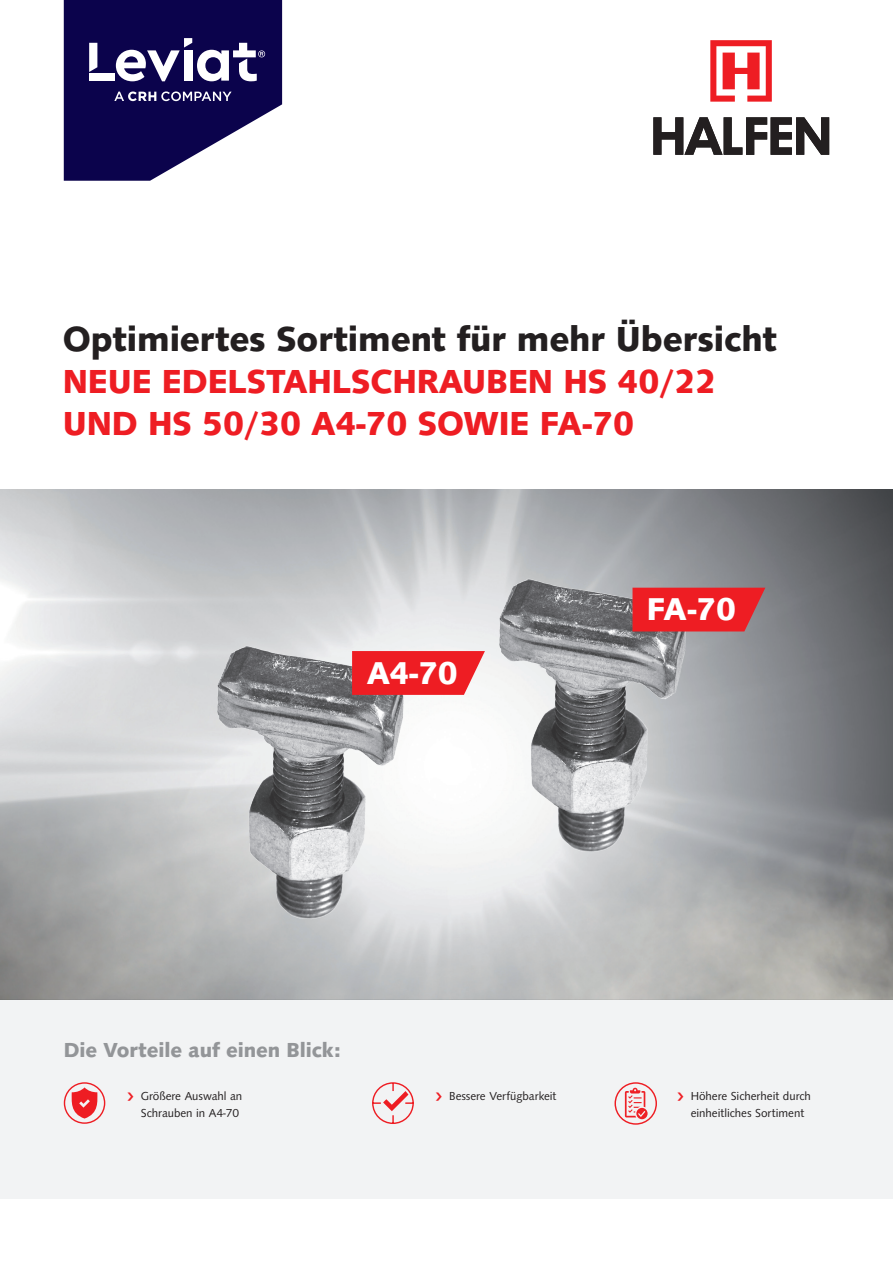
<style>
.page{position:relative;width:893px;height:1263px;background:#fff}
.page>*{position:absolute;margin:0;border:0;box-sizing:border-box;transform-origin:0 0}
.Overhead{font:700 36px "Syntax TOT";color:#231f20}
.Overhead-2{font:700 34.5px/42px "Syntax TOT";color:#ee1d23}
.t1{font:700 32.7px "Syntax TOT";color:#fff}
.t2{font:700 21px "Syntax TOT";color:#939598}
.t3{font:12px/16.5px "Syntax TOT";color:#231f20}
</style>
<div class="page">
<img style="left:0;top:489px;width:893px;height:510px">
<div style="left:0;top:999px;width:893px;height:200px;background:#f2f3f4"></div>
<svg style="left:710px;top:40px;width:62px;height:62px"></svg>
<svg style="left:653px;top:117px;width:176px;height:38px"></svg>
<svg style="left:64px;top:0;width:218px;height:181px"></svg>
<img style="left:215px;top:644px;width:192px;height:310px">
<img style="left:497px;top:577px;width:192px;height:310px">
<svg style="left:372px;top:1082px;width:42px;height:42px"></svg>
<div style="left:614px;top:1082px;width:43px;height:43px;border:1px solid #ee1d23;border-radius:50%"></div>
<svg style="left:625px;top:1088px;width:23px;height:31px"></svg>
<svg style="left:72px;top:1087px;width:25px;height:31px"></svg>
<div style="left:64px;top:1082px;width:41px;height:42px;border:1px solid #ee1d23;border-radius:50%"></div>
<svg style="left:352px;top:651px;width:133px;height:44px;background:#ee2e34"></svg>
<svg style="left:632px;top:588px;width:133px;height:43px;background:#e5252b"></svg>
<p class="Overhead" style="left:63px;top:317px;width:716px">Optimiertes Sortiment für mehr Übersicht</p>
<p class="Overhead-2" style="left:63px;top:360px;width:655px">NEUE EDELSTAHLSCHRAUBEN HS 40/22<br>UND HS 50/30 A4-70 SOWIE FA-70</p>
<p class="t1" style="left:367px;top:653px;width:92px">A4-70</p>
<p class="t1" style="left:647px;top:590px;width:91px">FA-70</p>
<p class="t2" style="left:64px;top:1038px;width:279px">Die Vorteile auf einen Blick:</p>
<p class="t3" style="left:141px;top:1088px;width:103px">Größere Auswahl an<br>Schrauben in A4-70</p>
<p class="t3" style="left:449px;top:1088px;width:109px">Bessere Verfügbarkeit</p>
<p class="t3" style="left:691px;top:1088px;width:122px">Höhere Sicherheit durch einheitliches Sortiment</p>
</div>
